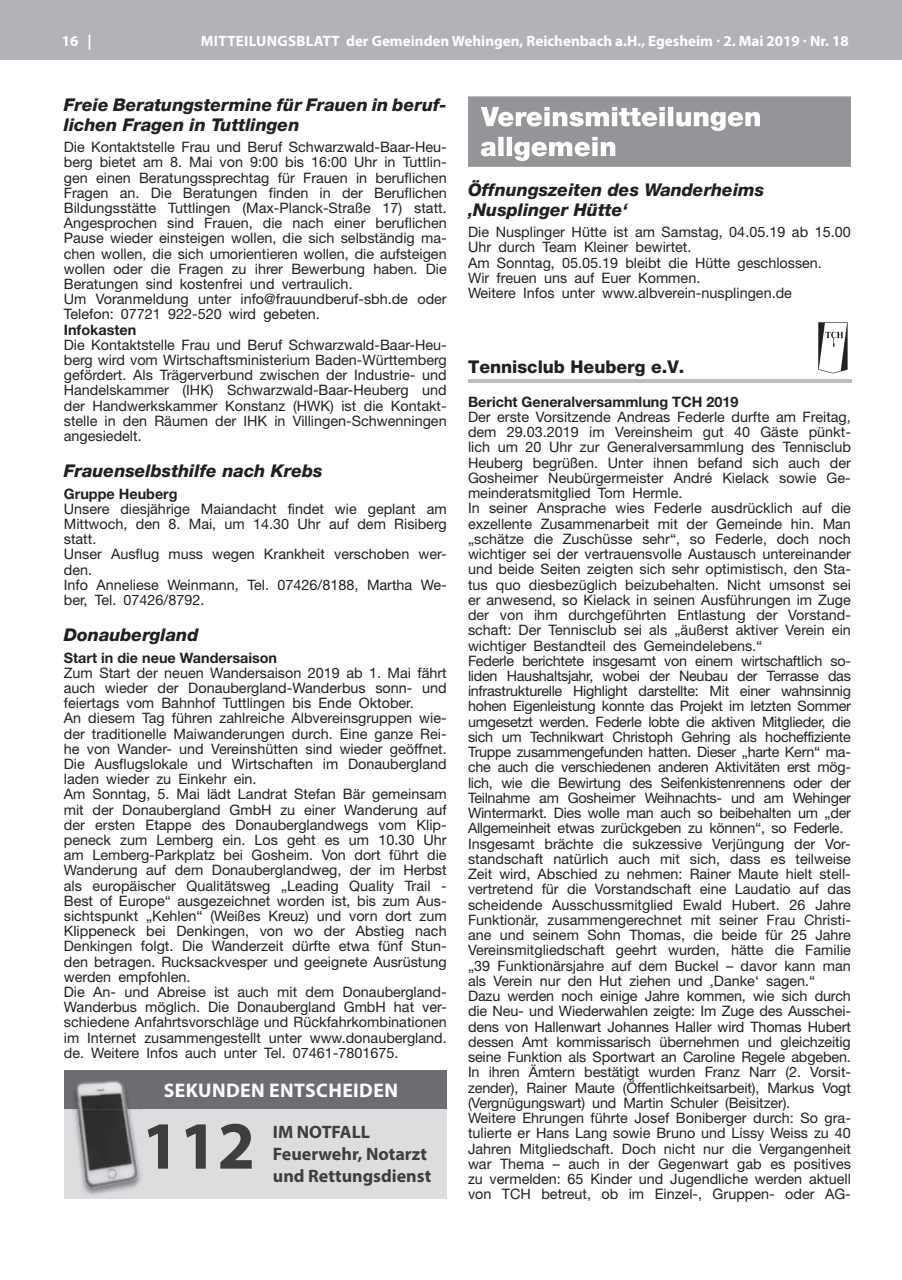
<style>
.page{position:relative;width:902px;height:1280px;background:#fff}
.page>*{position:absolute;margin:0;border:0;box-sizing:border-box;transform-origin:0 0}
.t1{font:700 68.1px "Myriad Pro";color:#3e3e3f}
.t2{font:700 19.8px "Myriad Pro";letter-spacing:.02em;color:#fff}
.t3{font:700 18px/21.6px "Myriad Pro";color:#3e3e3f}
.t4{font:italic 800 17.55px/19.2px "Helvetica Neue";color:#231f20}
.t5{font:800 17.55px "Helvetica Neue";color:#231f20}
.t6{font:700 15px "Myriad Pro";color:#fff}
.t7{font:14.4px/15.3px "Helvetica Neue";color:#231f20}
.t8{font:700 14.4px "Helvetica Neue";color:#231f20}
</style>
<div class="page">
<div style="left:0;top:0;width:901px;height:60px;background:#b2b3b7"></div>
<svg style="left:468px;top:96px;width:382px;height:71px;background:#a4a6a9"></svg>
<svg style="left:818px;top:322px;width:29px;height:51px"></svg>
<hr style="left:468px;top:380px;width:383px;height:3px;background:#bdbec1">
<div style="left:64px;top:1109px;width:382px;height:89px;background:#dcdddf"></div>
<div style="left:64px;top:1070px;width:382px;height:39px;background:#6c6d70"></div>
<img style="left:71px;top:1092px;width:71px;height:103px">
<img style="left:78px;top:1109px;width:60px;height:79px">
<img style="left:75px;top:1080px;width:53px;height:29px">
<p class="t6" style="left:62px;top:31px;width:31px">16 |</p>
<p class="t6" style="left:201px;top:31px;width:649px">MITTEILUNGSBLATT der Gemeinden Wehingen, Reichenbach a.H., Egesheim · 2. Mai 2019 · Nr. 18</p>
<p class="t4" style="left:64px;top:95px;width:384px">Freie Beratungstermine für Frauen in beruf&shy;lichen Fragen in Tuttlingen</p>
<p class="t7" style="left:64px;top:139px;width:384px">Die Kontaktstelle Frau und Beruf Schwarzwald-Baar-Heu&shy;berg bietet am 8. Mai von 9:00 bis 16:00 Uhr in Tuttlin&shy;gen einen Beratungssprechtag für Frauen in beruflichen Fragen an. Die Beratungen finden in der Beruflichen Bildungsstätte Tuttlingen (Max-Planck-Straße 17) statt.<br>Angesprochen sind Frauen, die nach einer beruflichen Pause wieder einsteigen wollen, die sich selbständig ma&shy;chen wollen, die sich umorientieren wollen, die aufsteigen wollen oder die Fragen zu ihrer Bewerbung haben. Die Beratungen sind kostenfrei und vertraulich.<br>Um Voranmeldung unter info@frauundberuf-sbh.de oder Telefon: 07721 922-520 wird gebeten.</p>
<p class="t8" style="left:64px;top:320px;width:74px">Infokasten</p>
<p class="t7" style="left:64px;top:337px;width:384px;text-align:justify">Die Kontaktstelle Frau und Beruf Schwarzwald-Baar-Heu&shy;berg wird vom Wirtschaftsministerium Baden-Württemberg gefördert. Als Trägerverbund zwischen der Industrie- und Handelskammer (IHK) Schwarzwald-Baar-Heuberg und der Handwerkskammer Konstanz (HWK) ist die Kontakt&shy;stelle in den Räumen der IHK in Villingen-Schwenningen angesiedelt.</p>
<p class="t4" style="left:64px;top:461px;width:260px">Frauenselbsthilfe nach Krebs</p>
<p class="t8" style="left:64px;top:484px;width:115px">Gruppe Heuberg</p>
<p class="t7" style="left:64px;top:501px;width:384px">Unsere diesjährige Maiandacht findet wie geplant am Mittwoch, den 8. Mai, um 14.30 Uhr auf dem Risiberg statt.<br>Unser Ausflug muss wegen Krankheit verschoben wer&shy;den.<br>Info Anneliese Weinmann, Tel. 07426/8188, Martha We&shy;ber, Tel. 07426/8792.</p>
<p class="t4" style="left:64px;top:625px;width:136px">Donaubergland</p>
<p class="t8" style="left:64px;top:649px;width:215px">Start in die neue Wandersaison</p>
<p class="t7" style="left:64px;top:665px;width:384px">Zum Start der neuen Wandersaison 2019 ab 1. Mai fährt auch wieder der Donaubergland-Wanderbus sonn- und feiertags vom Bahnhof Tuttlingen bis Ende Oktober.<br>An diesem Tag führen zahlreiche Albvereinsgruppen wie&shy;der traditionelle Maiwanderungen durch. Eine ganze Rei&shy;he von Wander- und Vereinshütten sind wieder geöffnet.<br>Die Ausflugslokale und Wirtschaften im Donaubergland laden wieder zu Einkehr ein.<br>Am Sonntag, 5. Mai lädt Landrat Stefan Bär gemeinsam mit der Donaubergland GmbH zu einer Wanderung auf der ersten Etappe des Donauberglandwegs vom Klip&shy;peneck zum Lemberg ein. Los geht es um 10.30 Uhr am Lemberg-Parkplatz bei Gosheim. Von dort führt die Wanderung auf dem Donauberglandweg, der im Herbst als europäischer Qualitätsweg „Leading Quality Trail - Best of Europe“ ausgezeichnet worden ist, bis zum Aus&shy;sichtspunkt „Kehlen“ (Weißes Kreuz) und vorn dort zum Klippeneck bei Denkingen, von wo der Abstieg nach Denkingen folgt. Die Wanderzeit dürfte etwa fünf Stun&shy;den betragen. Rucksackvesper und geeignete Ausrüstung werden empfohlen.<br>Die An- und Abreise ist auch mit dem Donaubergland-Wanderbus möglich. Die Donaubergland GmbH hat ver&shy;schiedene Anfahrtsvorschläge und Rückfahrkombinationen im Internet zusammengestellt unter www.donaubergland. de. Weitere Infos auch unter Tel. 07461-7801675.</p>
<h2 class="t2" style="left:164px;top:1077px;width:236px">SEKUNDEN ENTSCHEIDEN</h2>
<h1 class="t1" style="left:142px;top:1101px;width:115px">112</h1>
<p class="t3" style="left:273px;top:1121px;width:160px">IM NOTFALL<br>Feuerwehr, Notarzt und Rettungsdienst</p>
<p class="t4" style="left:468px;top:180px;width:298px">Öffnungszeiten des Wanderheims ‚Nusplinger Hütte‘</p>
<p class="t7" style="left:468px;top:224px;width:384px">Die Nusplinger Hütte ist am Samstag, 04.05.19 ab 15.00<br>Uhr durch Team Kleiner bewirtet.<br>Am Sonntag, 05.05.19 bleibt die Hütte geschlossen.<br>Wir freuen uns auf Euer Kommen.<br>Weitere Infos unter www.albverein-nusplingen.de</p>
<p class="t5" style="left:468px;top:357px;width:218px">Tennisclub Heuberg e.V.</p>
<p class="t8" style="left:468px;top:393px;width:272px">Bericht Generalversammlung TCH 2019</p>
<p class="t7" style="left:468px;top:409px;width:384px">Der erste Vorsitzende Andreas Federle durfte am Freitag, dem 29.03.2019 im Vereinsheim gut 40 Gäste pünkt&shy;lich um 20 Uhr zur Generalversammlung des Tennisclub Heuberg begrüßen. Unter ihnen befand sich auch der Gosheimer Neubürgermeister André Kielack sowie Ge&shy;meinderatsmitglied Tom Hermle.<br>In seiner Ansprache wies Federle ausdrücklich auf die exzellente Zusammenarbeit mit der Gemeinde hin. Man „schätze die Zuschüsse sehr“, so Federle, doch noch wichtiger sei der vertrauensvolle Austausch untereinander und beide Seiten zeigten sich sehr optimistisch, den Sta&shy;tus quo diesbezüglich beizubehalten. Nicht umsonst sei er anwesend, so Kielack in seinen Ausführungen im Zuge der von ihm durchgeführten Entlastung der Vorstand&shy;schaft: Der Tennisclub sei als „äußerst aktiver Verein ein wichtiger Bestandteil des Gemeindelebens.“<br>Federle berichtete insgesamt von einem wirtschaftlich so&shy;liden Haushaltsjahr, wobei der Neubau der Terrasse das infrastrukturelle Highlight darstellte: Mit einer wahnsinnig hohen Eigenleistung konnte das Projekt im letzten Sommer umgesetzt werden. Federle lobte die aktiven Mitglieder, die sich um Technikwart Christoph Gehring als hocheffiziente Truppe zusammengefunden hatten. Dieser „harte Kern“ ma&shy;che auch die verschiedenen anderen Aktivitäten erst mög&shy;lich, wie die Bewirtung des Seifenkistenrennens oder der Teilnahme am Gosheimer Weihnachts- und am Wehinger Wintermarkt. Dies wolle man auch so beibehalten um „der Allgemeinheit etwas zurückgeben zu können“, so Federle.<br>Insgesamt brächte die sukzessive Verjüngung der Vor&shy;standschaft natürlich auch mit sich, dass es teilweise Zeit wird, Abschied zu nehmen: Rainer Maute hielt stell&shy;vertretend für die Vorstandschaft eine Laudatio auf das scheidende Ausschussmitglied Ewald Hubert. 26 Jahre Funktionär, zusammengerechnet mit seiner Frau Christi&shy;ane und seinem Sohn Thomas, die beide für 25 Jahre Vereinsmitgliedschaft geehrt wurden, hätte die Familie „39 Funktionärsjahre auf dem Buckel – davor kann man als Verein nur den Hut ziehen und ‚Danke‘ sagen.“ Dazu werden noch einige Jahre kommen, wie sich durch die Neu- und Wiederwahlen zeigte: Im Zuge des Ausschei&shy;dens von Hallenwart Johannes Haller wird Thomas Hubert dessen Amt kommissarisch übernehmen und gleichzeitig seine Funktion als Sportwart an Caroline Regele abgeben.<br>In ihren Ämtern bestätigt wurden Franz Narr (2. Vorsit&shy;zender), Rainer Maute (Öffentlichkeitsarbeit), Markus Vogt (Vergnügungswart) und Martin Schuler (Beisitzer).<br>Weitere Ehrungen führte Josef Boniberger durch: So gra&shy;tulierte er Hans Lang sowie Bruno und Lissy Weiss zu 40<br>Jahren Mitgliedschaft. Doch nicht nur die Vergangenheit war Thema – auch in der Gegenwart gab es positives zu vermelden: 65 Kinder und Jugendliche werden aktuell von TCH betreut, ob im Einzel-, Gruppen- oder AG-</p>
</div>
